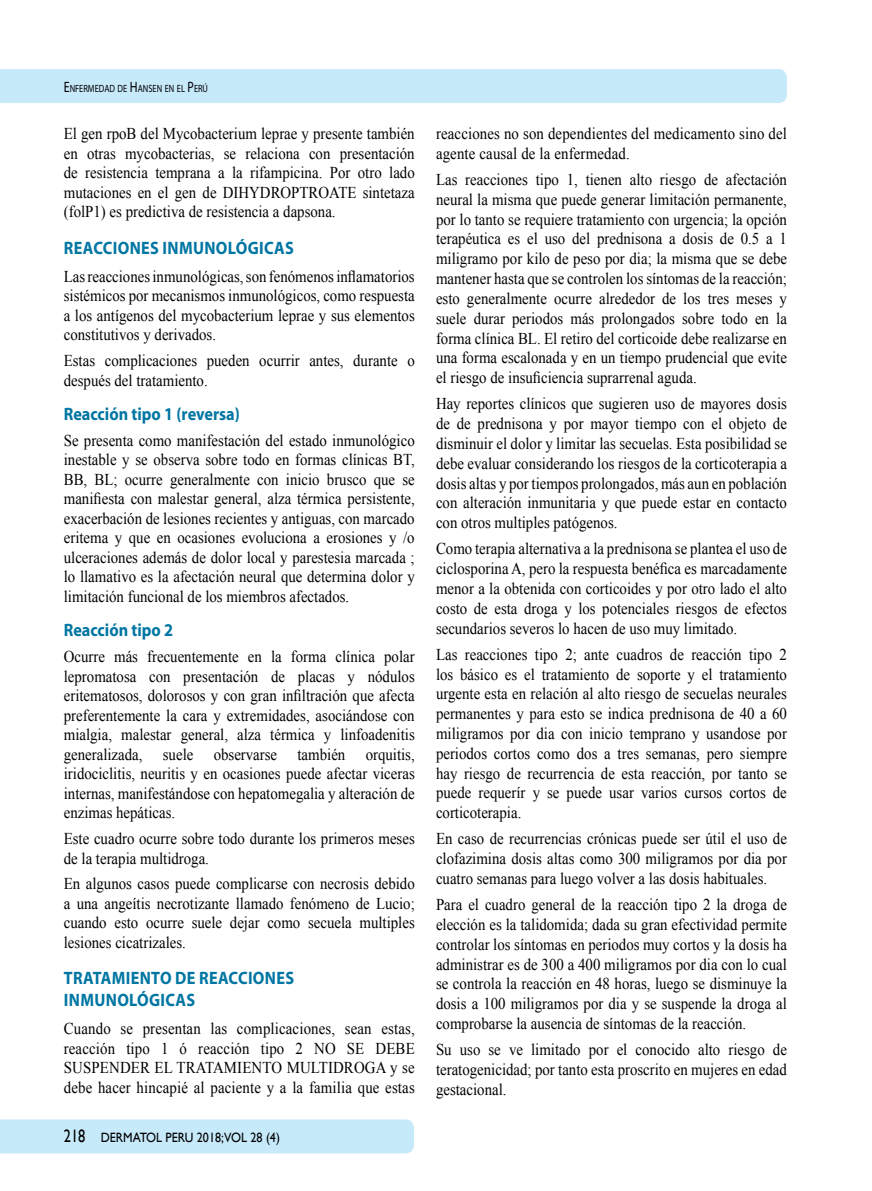
<style>
.page{position:relative;width:872px;height:1191px;background:#fff}
.page>*{position:absolute;margin:0;border:0;box-sizing:border-box;transform-origin:0 0}
.t1{font:700 18px/21.6px "Myriad Pro";letter-spacing:.02em;color:#0076a3;scale:.9 1}
.t2{font:700 18px "Myriad Pro";color:#0076a3;scale:.9 1}
.t3{font:16.5px/19.8px "Times New Roman";color:#000;text-align:justify;scale:.9 1}
.t4{font:13.5px "Gill Sans";color:#000;scale:.9 1}
.t5{font:10.5px "Myriad Pro";color:#000;scale:.8 1}
.s1{font-size:15px}
.s2{font-size:18px}
</style>
<div class="page">
<div style="left:0;top:69px;width:787px;height:34px;background:#c7eafb"></div>
<div style="left:0;top:1119px;width:414px;height:34px;background:#c7eafb"></div>
<p class="t5" style="left:64px;top:82px;width:182px"><span class="s1">E</span>NFERMEDAD DE <span class="s1">H</span>ANSEN EN EL <span class="s1">P</span>ERÚ</p>
<p class="t3" style="left:64px;top:123px;width:391px">El gen rpoB del Mycobacterium leprae y presente también en otras mycobacterias, se relaciona con presentación de resistencia temprana a la rifampicina. Por otro lado mutaciones en el gen de DIHYDROPTROATE sintetaza (folP1) es predictiva de resistencia a dapsona.</p>
<p class="t1" style="left:64px;top:236px;width:257px">REACCIONES INMUNOLÓGICAS</p>
<p class="t3" style="left:64px;top:266px;width:391px">Las reacciones inmunológicas, son fenómenos inflamatorios sistémicos por mecanismos inmunológicos, como respuesta a los antígenos del mycobacterium leprae y sus elementos constitutivos y derivados.</p>
<p class="t3" style="left:64px;top:350px;width:391px">Estas complicaciones pueden ocurrir antes, durante o después del tratamiento.</p>
<p class="t2" style="left:64px;top:402px;width:197px">Reacción tipo 1 (reversa)</p>
<p class="t3" style="left:64px;top:430px;width:391px">Se presenta como manifestación del estado inmunológico inestable y se observa sobre todo en formas clínicas BT, BB, BL; ocurre generalmente con inicio brusco que se manifiesta con malestar general, alza térmica persistente, exacerbación de lesiones recientes y antiguas, con marcado eritema y que en ocasiones evoluciona a erosiones y /o ulceraciones además de dolor local y parestesia marcada ; lo llamativo es la afectación neural que determina dolor y limitación funcional de los miembros afectados.</p>
<p class="t2" style="left:64px;top:618px;width:123px">Reacción tipo 2</p>
<p class="t3" style="left:64px;top:646px;width:391px">Ocurre más frecuentemente en la forma clínica polar lepromatosa con presentación de placas y nódulos eritematosos, dolorosos y con gran infiltración que afecta preferentemente la cara y extremidades, asociándose con mialgia, malestar general, alza térmica y linfoadenitis generalizada, suele observarse también orquitis, iridociclitis, neuritis y en ocasiones puede afectar viceras internas, manifestándose con hepatomegalia y alteración de enzimas hepáticas.</p>
<p class="t3" style="left:64px;top:828px;width:391px">Este cuadro ocurre sobre todo durante los primeros meses de la terapia multidroga.</p>
<p class="t3" style="left:64px;top:874px;width:391px">En algunos casos puede complicarse con necrosis debido a una angeítis necrotizante llamado fenómeno de Lucio; cuando esto ocurre suele dejar como secuela multiples lesiones cicatrizales.</p>
<p class="t1" style="left:64px;top:967px;width:257px">TRATAMIENTO DE REACCIONES<br>INMUNOLÓGICAS</p>
<p class="t3" style="left:64px;top:1018px;width:391px">Cuando se presentan las complicaciones, sean estas, reacción tipo 1 ó reacción tipo 2 NO SE DEBE SUSPENDER EL TRATAMIENTO MULTIDROGA y se debe hacer hincapié al paciente y a la familia que estas</p>
<p class="t4" style="left:64px;top:1129px;width:242px"><span class="s2">218</span> DERMATOL PERU 2018;VOL 28 (4)</p>
<p class="t3" style="left:436px;top:123px;width:391px">reacciones no son dependientes del medicamento sino del agente causal de la enfermedad.</p>
<p class="t3" style="left:436px;top:169px;width:391px">Las reacciones tipo 1, tienen alto riesgo de afectación neural la misma que puede generar limitación permanente, por lo tanto se requiere tratamiento con urgencia; la opción terapéutica es el uso del prednisona a dosis de 0.5 a 1 miligramo por kilo de peso por dia; la misma que se debe mantener hasta que se controlen los síntomas de la reacción; esto generalmente ocurre alrededor de los tres meses y suele durar periodos más prolongados sobre todo en la forma clínica BL. El retiro del corticoide debe realizarse en una forma escalonada y en un tiempo prudencial que evite el riesgo de insuficiencia suprarrenal aguda.</p>
<p class="t3" style="left:436px;top:394px;width:391px">Hay reportes clínicos que sugieren uso de mayores dosis de de prednisona y por mayor tiempo con el objeto de disminuir el dolor y limitar las secuelas. Esta posibilidad se debe evaluar considerando los riesgos de la corticoterapia a dosis altas y por tiempos prolongados, más aun en población con alteración inmunitaria y que puede estar en contacto con otros multiples patógenos.</p>
<p class="t3" style="left:436px;top:538px;width:391px">Como terapia alternativa a la prednisona se plantea el uso de ciclosporina A, pero la respuesta benéfica es marcadamente menor a la obtenida con corticoides y por otro lado el alto costo de esta droga y los potenciales riesgos de efectos secundarios severos lo hacen de uso muy limitado.</p>
<p class="t3" style="left:436px;top:644px;width:391px">Las reacciones tipo 2; ante cuadros de reacción tipo 2 los básico es el tratamiento de soporte y el tratamiento urgente esta en relación al alto riesgo de secuelas neurales permanentes y para esto se indica prednisona de 40 a 60 miligramos por dia con inicio temprano y usandose por periodos cortos como dos a tres semanas, pero siempre hay riesgo de recurrencia de esta reacción, por tanto se puede requerír y se puede usar varios cursos cortos de corticoterapia.</p>
<p class="t3" style="left:436px;top:828px;width:391px">En caso de recurrencias crónicas puede ser útil el uso de clofazimina dosis altas como 300 miligramos por dia por cuatro semanas para luego volver a las dosis habituales.</p>
<p class="t3" style="left:436px;top:894px;width:391px">Para el cuadro general de la reacción tipo 2 la droga de elección es la talidomida; dada su gran efectividad permite controlar los síntomas en periodos muy cortos y la dosis ha administrar es de 300 a 400 miligramos por dia con lo cual se controla la reacción en 48 horas, luego se disminuye la dosis a 100 miligramos por dia y se suspende la droga al comprobarse la ausencia de síntomas de la reacción.</p>
<p class="t3" style="left:436px;top:1039px;width:391px">Su uso se ve limitado por el conocido alto riesgo de teratogenicidad; por tanto esta proscrito en mujeres en edad gestacional.</p>
</div>
